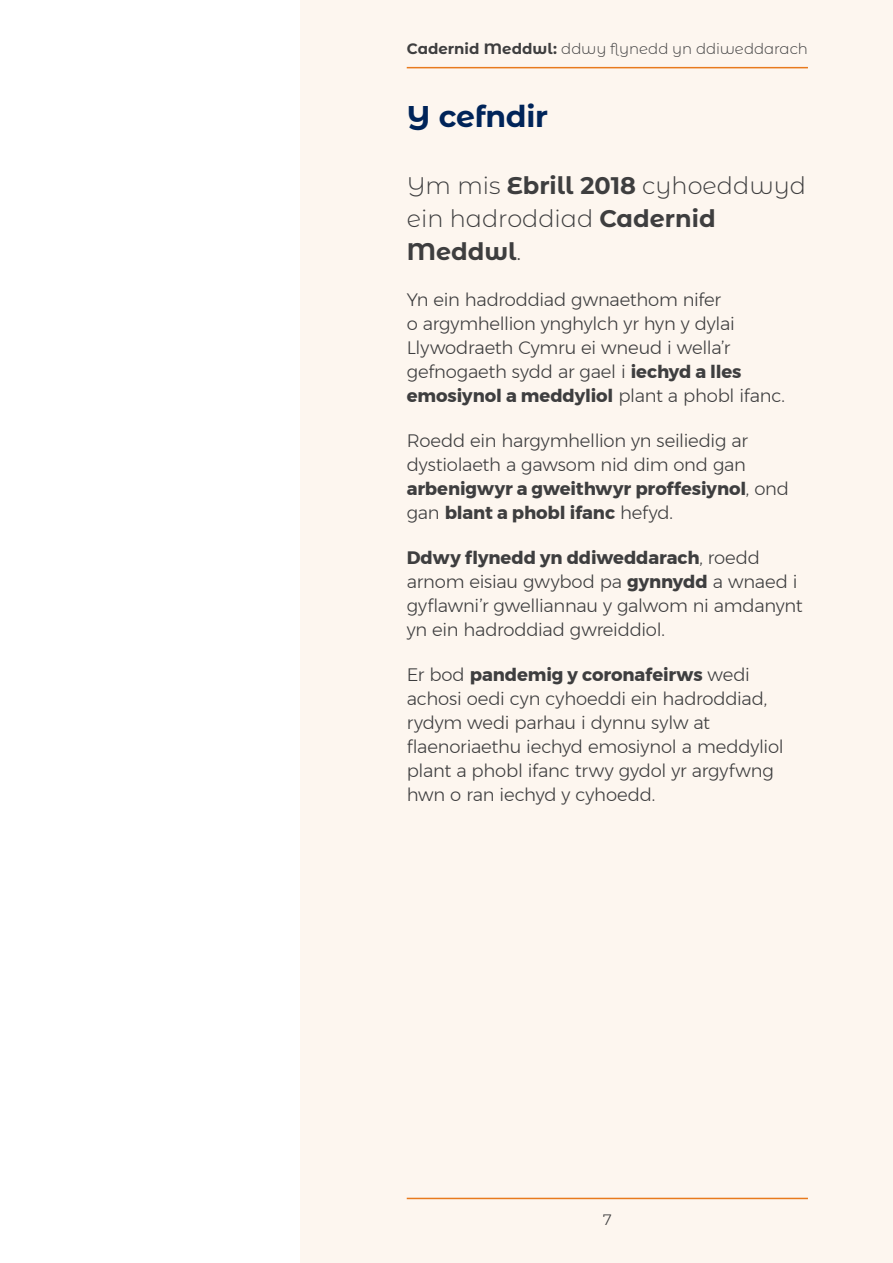
<style>
.page{position:relative;width:893px;height:1263px;background:#fff}
.page>*{position:absolute;margin:0;border:0;box-sizing:border-box;transform-origin:0 0}
.Chapter{font:700 30px "Montserrat Alternates";letter-spacing:-.01em;color:#002459}
.Intro-paragraph{font:300 24px/33px "Montserrat Alternates";color:#3e3e3f}
.Body-copy{font:300 18px/24px "Montserrat";letter-spacing:-.015em;color:#3e3e3f}
.t1{font:300 15px "Montserrat Alternates";letter-spacing:-.005em;color:#3e3e3f}
.t2{font:300 15px "Montserrat";color:#3e3e3f}
.s1{font-weight:700}
</style>
<div class="page">
<div style="left:300px;top:0;width:593px;height:1263px;background:#fdf6ef"></div>
<hr style="left:407px;top:1198px;width:401px;height:1px;background:#e87a1d">
<hr style="left:407px;top:67px;width:401px;height:1px;background:#e87a1d">
<p class="t1" style="left:407px;top:39px;width:403px"><span class="s1">Cadernid Meddwl:</span> ddwy flynedd yn ddiweddarach</p>
<p class="Chapter" style="left:407px;top:95px;width:143px">Y cefndir</p>
<p class="Intro-paragraph" style="left:407px;top:169px;width:401px">Ym mis <span class="s1">Ebrill 2018</span> cyhoeddwyd ein hadroddiad <span class="s1">Cadernid<br>Meddwl</span>.</p>
<p class="Body-copy" style="left:407px;top:287px;width:380px">Yn ein hadroddiad gwnaethom nifer<br>o argymhellion ynghylch yr hyn y dylai Llywodraeth Cymru ei wneud i wella’r gefnogaeth sydd ar gael i <span class="s1">iechyd a lles emosiynol a meddyliol</span> plant a phobl ifanc.</p>
<p class="Body-copy" style="left:407px;top:428px;width:384px">Roedd ein hargymhellion yn seiliedig ar dystiolaeth a gawsom nid dim ond gan <span class="s1">arbenigwyr a gweithwyr proffesiynol</span>, ond gan <span class="s1">blant a phobl ifanc</span> hefyd.</p>
<p class="Body-copy" style="left:407px;top:545px;width:397px"><span class="s1">Ddwy flynedd yn ddiweddarach</span>, roedd arnom eisiau gwybod pa <span class="s1">gynnydd</span> a wnaed i gyflawni’r gwelliannau y galwom ni amdanynt yn ein hadroddiad gwreiddiol.</p>
<p class="Body-copy" style="left:407px;top:663px;width:379px">Er bod <span class="s1">pandemig y coronafeirws</span> wedi achosi oedi cyn cyhoeddi ein hadroddiad, rydym wedi parhau i dynnu sylw at flaenoriaethu iechyd emosiynol a meddyliol plant a phobl ifanc trwy gydol yr argyfwng hwn o ran iechyd y cyhoedd.</p>
<p class="t2" style="left:603px;top:1208px;width:10px">7</p>
</div>
